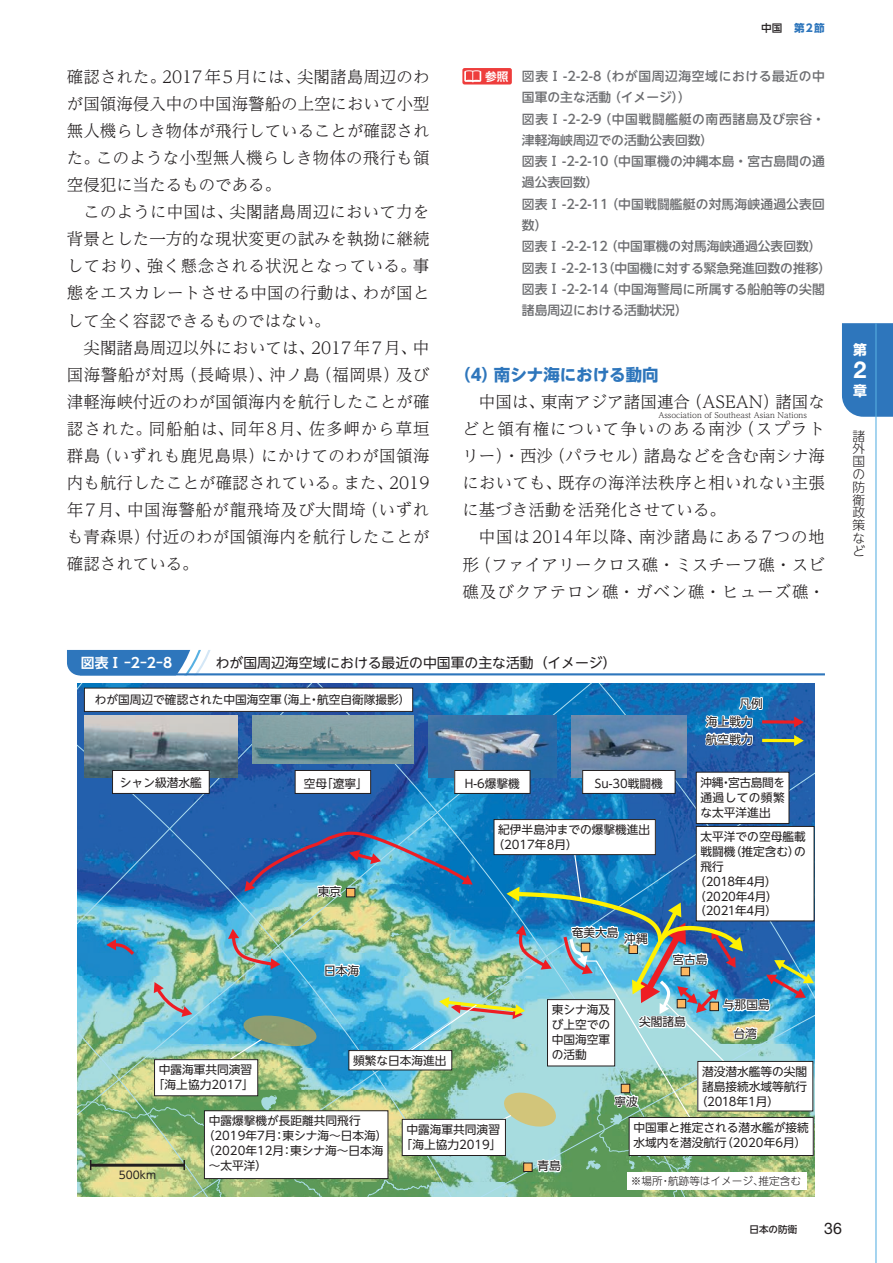
<style>
.page{position:relative;width:893px;height:1263px;background:#fff}
.page>*{position:absolute;margin:0;border:0;box-sizing:border-box;transform-origin:0 0}
.t1{font:700 23.4px "Helvetica Neue LT Std";color:#fff}
.t2{font:300 16.5px/27.2px "UD Reimin Pr 6 N";letter-spacing:.01em;color:#231f20;text-align:justify}
.t3{font:700 16.5px "UD Shin Go NT Pr 6 N";color:#2e76bc}
.t4{font:15.9px "Helvetica Neue LT Std";color:#231f20}
.t5{font:13.8px "UD Shin Go NT Pr 6 N";color:#231f20}
.t6{font:700 13.8px "UD Shin Go NT Pr 6 N De";color:#fff}
.t7{font:700 13.8px "UD Shin Go NT Pr 6 N";color:#fff}
.t8{font:500 12.75px/21.3px "UD Shin Go NT Pr 6 N";letter-spacing:.015em;color:#6c6d70}
.t9{font:300 12.75px/12.8px "UD Shin Go NT Pr 6 N";color:#231f20;text-align:justify}
.t10{font:11.7px/14.9px "UD Shin Go NT Pr 6 N";color:#231f20}
.t11{font:11.7px "UD Shin Go NT Pr 6 N";letter-spacing:-.02em;color:#231f20}
.t12{font:700 11.7px "UD Shin Go NT Pr 6 N De";color:#fff}
.t13{font:300 10.65px "UD Shin Go NT Pr 6 N";color:#231f20}
.t14{font:10.65px "UD Shin Go NT Pr 6 N";letter-spacing:.005em;color:#231f20}
.t15{font:700 10.65px "UD Shin Go NT Pr 6 N";color:#2e76bc}
.t16{font:500 9.6px "UD Shin Go NT Pr 6 N";color:#231f20}
.t17{font:300 7.65px "UD Reimin Pr 6 N";color:#231f20}
.s1{font-weight:500;color:#231f20}
</style>
<div class="page">
<div style="left:462px;top:68px;width:50px;height:17px;background:#ee3d3c;border-radius:2px"></div>
<svg style="left:464px;top:70px;width:17px;height:12px"></svg>
<svg style="left:67px;top:650px;width:144px;height:25px;background:#528ec8"></svg>
<hr style="left:80px;top:673px;width:745px;height:2px;background:#2e76bc">
<svg style="left:715px;top:684px;width:100px;height:427px;background:#2062ab"></svg>
<svg style="left:486px;top:684px;width:229px;height:146px;background:#1771b7"></svg>
<svg style="left:77px;top:684px;width:409px;height:146px;background:#2469b1"></svg>
<img style="left:252px;top:716px;width:162px;height:48px">
<img style="left:428px;top:716px;width:129px;height:61px">
<img style="left:571px;top:716px;width:116px;height:61px">
<img style="left:84px;top:716px;width:154px;height:61px">
<svg style="left:764px;top:720px;width:30px;height:4px"></svg>
<svg style="left:794px;top:716px;width:10px;height:12px"></svg>
<hr style="left:762px;top:739px;width:34px;height:3px;background:#fff101">
<svg style="left:794px;top:735px;width:10px;height:11px"></svg>
<div style="left:295px;top:770px;width:76px;height:23px;background:#fff"></div>
<div style="left:295px;top:770px;width:76px;height:24px;border:1px solid #231f20"></div>
<div style="left:455px;top:770px;width:75px;height:23px;background:#fff"></div>
<div style="left:454px;top:770px;width:76px;height:24px;border:1px solid #231f20"></div>
<div style="left:583px;top:770px;width:92px;height:23px;background:#fff"></div>
<div style="left:582px;top:770px;width:93px;height:24px;border:1px solid #231f20"></div>
<div style="left:113px;top:770px;width:96px;height:23px;background:#fff"></div>
<div style="left:112px;top:770px;width:97px;height:24px;border:1px solid #231f20"></div>
<div style="left:84px;top:688px;width:329px;height:23px;background:#fff"></div>
<div style="left:84px;top:688px;width:329px;height:24px;border:1px solid #231f20"></div>
<svg style="left:703px;top:695px;width:61px;height:58px"></svg>
<div style="left:494px;top:819px;width:161px;height:35px;background:#fff"></div>
<div style="left:494px;top:819px;width:162px;height:36px;border:1px solid #231f20"></div>
<div style="left:696px;top:772px;width:93px;height:51px;background:#fff"></div>
<div style="left:696px;top:772px;width:93px;height:52px;border:1px solid #231f20"></div>
<div style="left:696px;top:826px;width:118px;height:95px;background:#fff"></div>
<div style="left:696px;top:826px;width:118px;height:95px;border:1px solid #231f20"></div>
<img style="left:77px;top:830px;width:737px;height:366px">
<div style="left:842px;top:323px;width:51px;height:94px;background:#2e76bc"></div>
<hr style="left:875px;top:323px;width:1px;height:940px;background:#57b0e2">
<p class="t2" style="left:67px;top:62px;width:364px">確認された。2017年5月には、尖閣諸島周辺のわが国領海侵入中の中国海警船の上空において小型無人機らしき物体が飛行していることが確認された。このような小型無人機らしき物体の飛行も領空侵犯に当たるものである。</p>
<p class="t2" style="left:67px;top:198px;width:364px;text-indent:16px">このように中国は、尖閣諸島周辺において力を背景とした一方的な現状変更の試みを執拗に継続しており、強く懸念される状況となっている。事態をエスカレートさせる中国の行動は、わが国として全く容認できるものではない。</p>
<p class="t2" style="left:67px;top:333px;width:364px;text-indent:16px">尖閣諸島周辺以外においては、2017年7月、中国海警船が対馬（長崎県）、沖ノ島（福岡県）及び津軽海峡付近のわが国領海内を航行したことが確認された。同船舶は、同年8月、佐多岬から草垣群島（いずれも鹿児島県）にかけてのわが国領海内も航行したことが確認されている。また、2019年7月、中国海警船が龍飛埼及び大間埼（いずれも青森県）付近のわが国領海内を航行したことが確認されている。</p>
<p class="t15" style="left:761px;top:19px;width:65px"><span class="s1">中国</span> 第2節</p>
<p class="t12" style="left:485px;top:67px;width:25px">参照</p>
<p class="t8" style="left:522px;top:65px;width:311px">図表Ⅰ-2-2-8（わが国周辺海空域における最近の中国軍の主な活動（イメージ））<br>図表Ⅰ-2-2-9（中国戦闘艦艇の南西諸島及び宗谷・津軽海峡周辺での活動公表回数）<br>図表Ⅰ-2-2-10（中国軍機の沖縄本島・宮古島間の通過公表回数）<br>図表Ⅰ-2-2-11（中国戦闘艦艇の対馬海峡通過公表回数）<br>図表Ⅰ-2-2-12（中国軍機の対馬海峡通過公表回数）図表Ⅰ-2-2-13（中国機に対する緊急発進回数の推移）図表Ⅰ-2-2-14（中国海警局に所属する船舶等の尖閣諸島周辺における活動状況）</p>
<p class="t3" style="left:454px;top:361px;width:206px">（4）南シナ海における動向</p>
<p class="t2" style="left:479px;top:387px;width:348px">中国は、東南アジア諸国連合（ASEAN）諸国な</p>
<p class="t17" style="left:658px;top:409px;width:150px">Association of Southeast Asian Nations</p>
<p class="t2" style="left:462px;top:415px;width:364px">どと領有権について争いのある南沙（スプラトリー）・西沙（パラセル）諸島などを含む南シナ海においても、既存の海洋法秩序と相いれない主張に基づき活動を活発化させている。</p>
<p class="t2" style="left:462px;top:523px;width:364px;text-indent:16px">中国は2014年以降、南沙諸島にある7つの地形（ファイアリークロス礁・ミスチーフ礁・スビ礁及びクアテロン礁・ガベン礁・ヒューズ礁・</p>
<p class="t7" style="left:853px;top:338px;width:15px">第</p>
<h1 class="t1" style="left:853px;top:355px;width:14px">2</h1>
<p class="t7" style="left:853px;top:379px;width:15px">章</p>
<p class="t9" style="left:853px;top:429px;width:14px">諸外国の防衛政策など</p>
<p class="t6" style="left:81px;top:651px;width:93px">図表Ⅰ-2-2-8</p>
<p class="t5" style="left:216px;top:651px;width:402px">わが国周辺海空域における最近の中国軍の主な活動（イメージ）</p>
<p class="t10" style="left:95px;top:692px;width:317px">わが国周辺で確認された中国海空軍（海上・航空自衛隊撮影）</p>
<p class="t10" style="left:706px;top:694px;width:58px;line-height:17.9px;text-indent:33px">凡例海上戦力航空戦力</p>
<p class="t10" style="left:120px;top:774px;width:83px">シャン級潜水艦</p>
<p class="t10" style="left:465px;top:775px;width:57px">H-6爆撃機</p>
<p class="t10" style="left:595px;top:775px;width:70px">Su-30戦闘機</p>
<p class="t10" style="left:304px;top:775px;width:66px">空母「遼寧」</p>
<p class="t10" style="left:318px;top:883px;width:25px">東京</p>
<p class="t10" style="left:324px;top:962px;width:37px">日本海</p>
<p class="t10" style="left:492px;top:822px;width:159px;text-indent:6px">紀伊半島沖までの爆撃機進出（2017年8月）</p>
<p class="t10" style="left:572px;top:924px;width:48px">奄美大島</p>
<p class="t10" style="left:624px;top:931px;width:25px">沖縄</p>
<p class="t10" style="left:700px;top:774px;width:86px;text-align:justify">沖縄・宮古島間を通過しての頻繁な太平洋進出</p>
<p class="t10" style="left:700px;top:829px;width:107px">太平洋での空母艦載</p>
<p class="t10" style="left:700px;top:844px;width:107px">戦闘機（推定含む）の</p>
<p class="t10" style="left:700px;top:858px;width:25px">飛行</p>
<p class="t11" style="left:694px;top:872px;width:84px">（2018年4月）</p>
<p class="t11" style="left:694px;top:887px;width:85px">（2020年4月）</p>
<p class="t11" style="left:694px;top:901px;width:84px">（2021年4月）</p>
<p class="t10" style="left:673px;top:951px;width:37px">宮古島</p>
<p class="t10" style="left:153px;top:1062px;width:103px;text-align:center">中露海軍共同演習「海上協力2017」</p>
<p class="t10" style="left:353px;top:1053px;width:95px">頻繁な日本海進出</p>
<p class="t14" style="left:119px;top:1167px;width:39px">500km</p>
<p class="t10" style="left:209px;top:1113px;width:154px">中露爆撃機が長距離共同飛行</p>
<p class="t10" style="left:203px;top:1128px;width:186px">（2019年7月：東シナ海～日本海）</p>
<p class="t10" style="left:203px;top:1143px;width:182px">（2020年12月：東シナ海～日本海</p>
<p class="t10" style="left:209px;top:1158px;width:60px">～太平洋）</p>
<p class="t10" style="left:401px;top:1122px;width:103px;text-align:center">中露海軍共同演習「海上協力2019」</p>
<p class="t10" style="left:552px;top:1002px;width:60px;text-align:justify">東シナ海及び上空での中国海空軍の活動</p>
<p class="t10" style="left:639px;top:1014px;width:48px">尖閣諸島</p>
<p class="t10" style="left:723px;top:997px;width:48px">与那国島</p>
<p class="t10" style="left:733px;top:1025px;width:25px">台湾</p>
<p class="t10" style="left:537px;top:1158px;width:25px">青島</p>
<p class="t10" style="left:702px;top:1064px;width:107px">潜没潜水艦等の尖閣</p>
<p class="t10" style="left:702px;top:1079px;width:107px">諸島接続水域等航行</p>
<p class="t10" style="left:696px;top:1093px;width:85px">（2018年1月）</p>
<p class="t10" style="left:633px;top:1120px;width:177px">中国軍と推定される潜水艦が接続水域内を潜没航行（2020年6月）</p>
<p class="t10" style="left:615px;top:1093px;width:25px">寧波</p>
<p class="t13" style="left:631px;top:1172px;width:172px">※場所・航跡等はイメージ、推定含む</p>
<p class="t16" style="left:749px;top:1221px;width:49px">日本の防衛</p>
<p class="t4" style="left:824px;top:1219px;width:19px">36</p>
</div>
